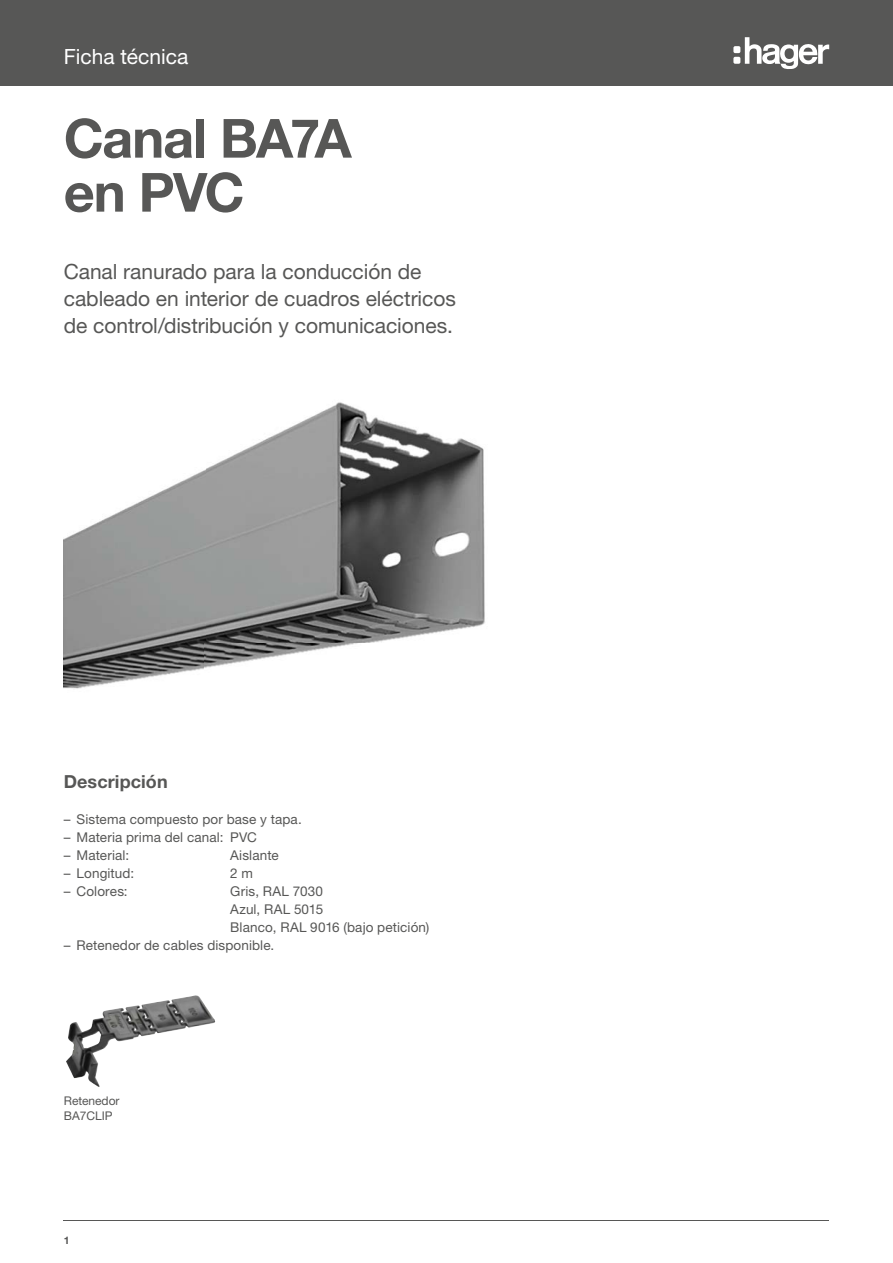
<style>
.page{position:relative;width:893px;height:1263px;background:#fff}
.page>*{position:absolute;margin:0;border:0;box-sizing:border-box;transform-origin:0 0}
.t1{font:700 54px/54px "Helvetica Neue LTW1 G";letter-spacing:-.03em;color:#575756}
.t2{font:21px/27px "Helvetica Neue LTW1 G";letter-spacing:-.005em;color:#575756}
.t3{font:21px "Helvetica Neue LTW1 G";color:#fff}
.t4{font:700 18px "Helvetica Neue LTW1 G";letter-spacing:.005em;color:#575756}
.t5{font:13.5px/18px "Helvetica Neue LTW1 G";letter-spacing:.01em;color:#575756}
.t6{font:12px/14.4px "Helvetica Neue LTW1 G";color:#575756}
.t7{font:700 10.5px "Helvetica Neue LTW1 G";color:#575756}
</style>
<div class="page">
<img style="left:64px;top:402px;width:421px;height:287px">
<img style="left:103px;top:995px;width:92px;height:22px">
<div style="left:0;top:0;width:892px;height:85px;background:#575756"></div>
<svg style="left:733px;top:37px;width:96px;height:32px"></svg>
<hr style="left:64px;top:1220px;width:765px;height:1px;background:#575756">
<h2 class="t3" style="left:64px;top:43px;width:126px">Ficha técnica</h2>
<h1 class="t1" style="left:64px;top:111px;width:289px">Canal BA7A en PVC</h1>
<h2 class="t2" style="left:64px;top:258px;width:394px">Canal ranurado para la conducción de cableado en interior de cuadros eléctricos de control/distribución y comunicaciones.</h2>
<h3 class="t4" style="left:64px;top:771px;width:105px">Descripción</h3>
<p class="t5" style="left:64px;top:810px;width:240px">– Sistema compuesto por base y tapa.</p>
<p class="t5" style="left:64px;top:828px;width:195px">– Materia prima del canal: PVC</p>
<p class="t5" style="left:64px;top:846px;width:67px">– Material:</p>
<p class="t5" style="left:230px;top:846px;width:50px">Aislante</p>
<p class="t5" style="left:64px;top:864px;width:72px">– Longitud:</p>
<p class="t5" style="left:230px;top:864px;width:24px">2 m</p>
<p class="t5" style="left:64px;top:882px;width:65px">– Colores:</p>
<p class="t5" style="left:230px;top:882px;width:201px">Gris, RAL 7030<br>Azul, RAL 5015<br>Blanco, RAL 9016 (bajo petición)</p>
<p class="t5" style="left:64px;top:936px;width:212px">– Retenedor de cables disponible.</p>
<p class="t6" style="left:64px;top:1094px;width:57px">Retenedor<br>BA7CLIP</p>
<p class="t7" style="left:64px;top:1233px;width:7px">1</p>
</div>
